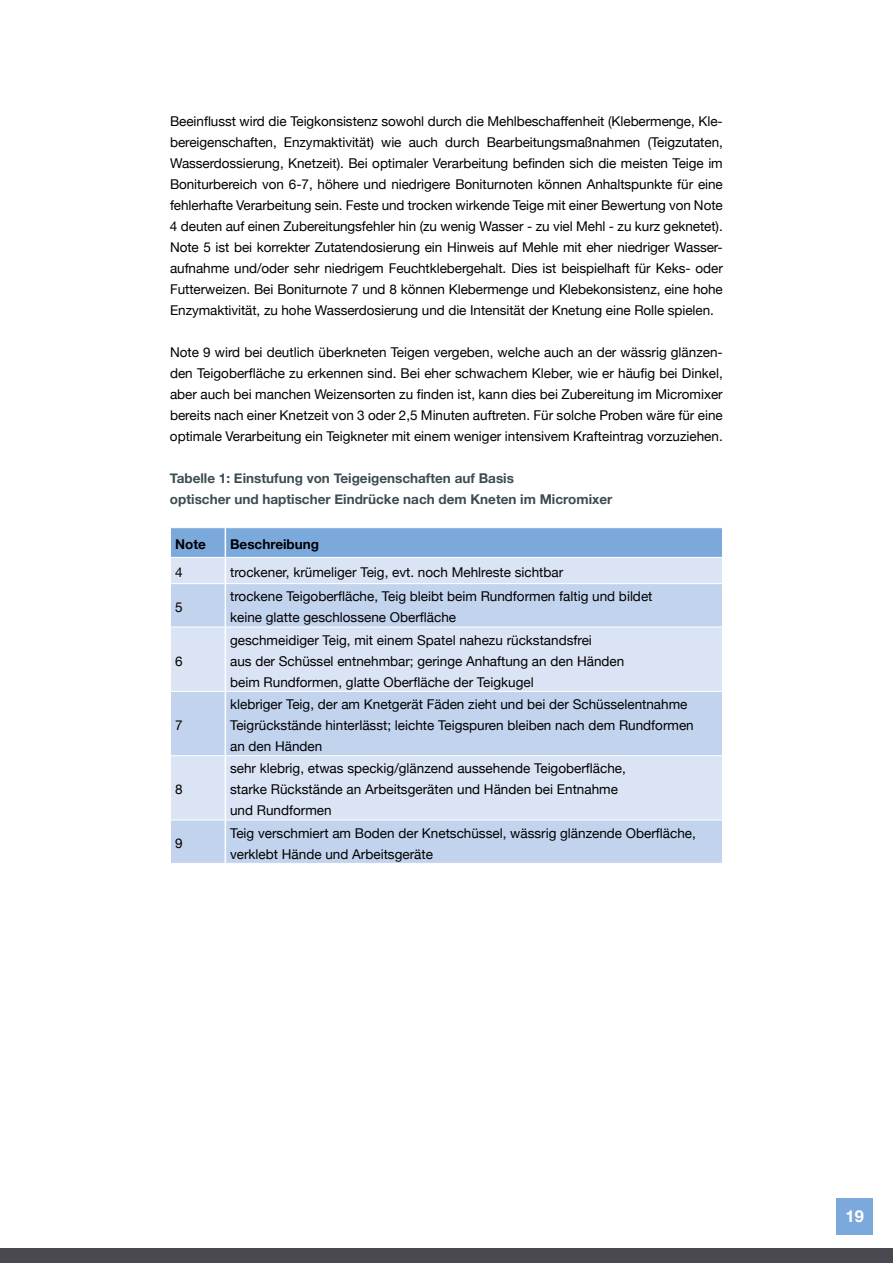
<style>
.page{position:relative;width:893px;height:1263px;background:#fff}
.page>*{position:absolute;margin:0;border:0;box-sizing:border-box;transform-origin:0 0}
.t1{font:700 16.5px "Helvetica Neue";color:#fff}
.t2{font:13.5px/21px "Helvetica Neue";color:#000}
.t3{font:700 13.5px/21px "Helvetica Neue";color:#3d4d54}
.t4{font:700 13.5px "Helvetica Neue";color:#000}
</style>
<div class="page">
<div style="left:0;top:1248px;width:893px;height:15px;background:#4a494f"></div>
<div style="left:837px;top:1199px;width:36px;height:36px;background:#7ca9db"></div>
<svg style="left:171px;top:584px;width:551px;height:279px;background:#cddbf1"></svg>
<hr style="left:170px;top:627px;width:55px;height:1px;background:#fff">
<hr style="left:226px;top:627px;width:497px;height:1px;background:#fff">
<hr style="left:170px;top:691px;width:55px;height:1px;background:#fff">
<hr style="left:226px;top:691px;width:497px;height:1px;background:#fff">
<hr style="left:170px;top:755px;width:55px;height:1px;background:#fff">
<hr style="left:226px;top:755px;width:497px;height:1px;background:#fff">
<hr style="left:170px;top:820px;width:55px;height:1px;background:#fff">
<hr style="left:226px;top:820px;width:497px;height:1px;background:#fff">
<hr style="left:225px;top:584px;width:1px;height:43px;background:#fff">
<hr style="left:225px;top:627px;width:1px;height:64px;background:#fff">
<hr style="left:225px;top:691px;width:1px;height:65px;background:#fff">
<hr style="left:225px;top:756px;width:1px;height:64px;background:#fff">
<hr style="left:225px;top:820px;width:1px;height:43px;background:#fff">
<svg style="left:171px;top:528px;width:551px;height:56px;background:#abc6e8"></svg>
<p class="t2" style="left:170px;top:111px;width:554px;text-align:justify">Beeinflusst wird die Teigkonsistenz sowohl durch die Mehlbeschaffenheit (Klebermenge, Kle&shy;bereigenschaften, Enzymaktivität) wie auch durch Bearbeitungsmaßnahmen (Teigzutaten, Wasserdossierung, Knetzeit). Bei optimaler Verarbeitung befinden sich die meisten Teige im Boniturbereich von 6-7, höhere und niedrigere Boniturnoten können Anhaltspunkte für eine fehlerhafte Verarbeitung sein. Feste und trocken wirkende Teige mit einer Bewertung von Note 4 deuten auf einen Zubereitungsfehler hin (zu wenig Wasser - zu viel Mehl - zu kurz geknetet).<br>Note 5 ist bei korrekter Zutatendosierung ein Hinweis auf Mehle mit eher niedriger Wasser&shy;aufnahme und/oder sehr niedrigem Feuchtklebergehalt. Dies ist beispielhaft für Keks- oder Futterweizen. Bei Boniturnote 7 und 8 können Klebermenge und Klebekonsistenz, eine hohe Enzymaktivität, zu hohe Wasserdosierung und die Intensität der Knetung eine Rolle spielen.</p>
<p class="t2" style="left:170px;top:343px;width:554px;text-align:justify">Note 9 wird bei deutlich überkneten Teigen vergeben, welche auch an der wässrig glänzen&shy;den Teigoberfläche zu erkennen sind. Bei eher schwachem Kleber, wie er häufig bei Dinkel, aber auch bei manchen Weizensorten zu finden ist, kann dies bei Zubereitung im Micromixer bereits nach einer Knetzeit von 3 oder 2,5 Minuten auftreten. Für solche Proben wäre für eine optimale Verarbeitung ein Teigkneter mit einem weniger intensivem Krafteintrag vorzuziehen.</p>
<p class="t3" style="left:170px;top:468px;width:444px">Tabelle 1: Einstufung von Teigeigenschaften auf Basis<br>optischer und haptischer Eindrücke nach dem Kneten im Micromixer</p>
<p class="t4" style="left:175px;top:534px;width:32px">Note</p>
<p class="t4" style="left:230px;top:534px;width:91px">Beschreibung</p>
<p class="t2" style="left:175px;top:562px;width:9px">4</p>
<p class="t2" style="left:230px;top:562px;width:335px">trockener, krümeliger Teig, evt. noch Mehlreste sichtbar</p>
<p class="t2" style="left:175px;top:597px;width:9px">5</p>
<p class="t2" style="left:230px;top:587px;width:424px">trockene Teigoberfläche, Teig bleibt beim Rundformen faltig und bildet keine glatte geschlossene Oberfläche</p>
<p class="t2" style="left:175px;top:651px;width:9px">6</p>
<p class="t2" style="left:230px;top:630px;width:396px">geschmeidiger Teig, mit einem Spatel nahezu rückstandsfrei<br>aus der Schüssel entnehmbar; geringe Anhaftung an den Händen beim Rundformen, glatte Oberfläche der Teigkugel</p>
<p class="t2" style="left:175px;top:715px;width:9px">7</p>
<p class="t2" style="left:175px;top:780px;width:9px">8</p>
<p class="t2" style="left:230px;top:694px;width:465px">klebriger Teig, der am Knetgerät Fäden zieht und bei der Schüsselentnahme<br>Teigrückstände hinterlässt; leichte Teigspuren bleiben nach dem Rundformen an den Händen</p>
<p class="t2" style="left:230px;top:759px;width:397px">sehr klebrig, etwas speckig/glänzend aussehende Teigoberfläche, starke Rückstände an Arbeitsgeräten und Händen bei Entnahme und Rundformen</p>
<p class="t2" style="left:175px;top:834px;width:9px">9</p>
<p class="t2" style="left:230px;top:823px;width:467px">Teig verschmiert am Boden der Knetschüssel, wässrig glänzende Oberfläche, verklebt Hände und Arbeitsgeräte</p>
<p class="t1" style="left:845px;top:1203px;width:20px">19</p>
</div>
